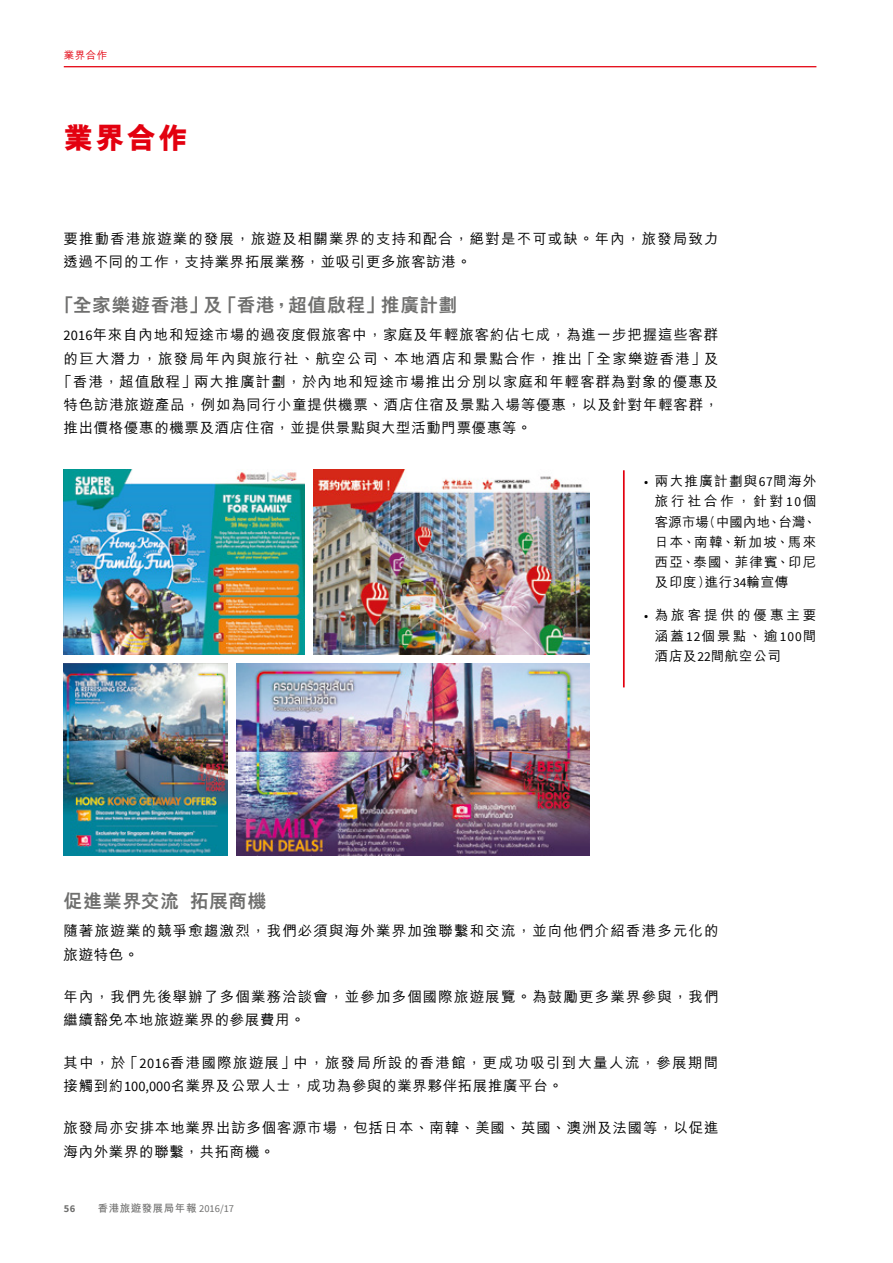
<style>
.page{position:relative;width:893px;height:1263px;background:#fff}
.page>*{position:absolute;margin:0;border:0;box-sizing:border-box;transform-origin:0 0}
.t1{font:800 30px "M Hei HK";color:#e3000f}
.t2{font:800 18.75px "M Hei HK";letter-spacing:.035em;color:#6f6f6e}
.t3{font:500 14.4px/23.2px "M Hei HK";letter-spacing:.06em;color:#000}
.t4{font:500 14.4px/23.2px "M Hei HK";letter-spacing:.085em;color:#000}
.t5{font:500 14.4px/23.2px "M Hei HK";letter-spacing:.095em;color:#000}
.t6{font:500 13.5px/20.2px "M Hei HK";letter-spacing:.1em;color:#000;text-align:justify}
.t7{font:700 10.5px "M Hei HK";letter-spacing:.05em;color:#6f6f6e}
.t8{font:500 10.5px "M Hei HK";color:#e3000f}
.t9{font:700 10.5px "Source Sans Pro";color:#6f6f6e}
.s1{font-family:"Source Sans Pro";font-weight:400}
</style>
<div class="page">
<hr style="left:623px;top:470px;width:2px;height:217px;background:#e3000f">
<img style="left:64px;top:469px;width:241px;height:186px">
<img style="left:236px;top:663px;width:354px;height:193px">
<img style="left:313px;top:469px;width:276px;height:186px">
<img style="left:64px;top:663px;width:164px;height:193px">
<hr style="left:64px;top:66px;width:752px;height:1px;background:#e3000f">
<p class="t8" style="left:64px;top:47px;width:45px">業界合作</p>
<h1 class="t1" style="left:64px;top:118px;width:126px">業界合作</h1>
<p class="t4" style="left:64px;top:226px;width:656px">要推動香港旅遊業的發展，旅遊及相關業界的支持和配合，絕對是不可或缺。年內，旅發局致力透過不同的工作，支持業界拓展業務，並吸引更多旅客訪港。</p>
<h2 class="t2" style="left:56px;top:296px;width:403px">「全家樂遊香港」及「香港，超值啟程」推廣計劃</h2>
<p class="t3" style="left:64px;top:322px;width:656px"><span class="s1">2016</span>年來自內地和短途市場的過夜度假旅客中，家庭及年輕旅客約佔七成，為進一步把握這些客群</p>
<p class="t5" style="left:64px;top:346px;width:656px">的巨大潛力，旅發局年內與旅行社、航空公司、本地酒店和景點合作，推出「全家樂遊香港」及</p>
<p class="t3" style="left:58px;top:369px;width:662px">「香港，超值啟程」兩大推廣計劃，於內地和短途市場推出分別以家庭和年輕客群為對象的優惠及</p>
<p class="t3" style="left:64px;top:392px;width:656px">特色訪港旅遊產品，例如為同行小童提供機票、酒店住宿及景點入場等優惠，以及針對年輕客群，</p>
<p class="t3" style="left:64px;top:415px;width:469px">推出價格優惠的機票及酒店住宿，並提供景點與大型活動門票優惠等。</p>
<p class="t6" style="left:655px;top:470px;width:163px;text-indent:-11px"><span class="s1">•</span> 兩大推廣計劃與<span class="s1">67</span>間海外旅行社合作，針對<span class="s1">10</span>個客源市場(中國內地、台灣、日本、南韓、新加坡、馬來西亞、泰國、菲律賓、印尼及印度）進行<span class="s1">34</span>輪宣傳</p>
<p class="t6" style="left:655px;top:604px;width:163px;text-indent:-11px"><span class="s1">•</span> 為旅客提供的優惠主要涵蓋<span class="s1">12</span>個景點、逾<span class="s1">100</span>間酒店及<span class="s1">22</span>間航空公司</p>
<h2 class="t2" style="left:64px;top:892px;width:204px">促進業界交流拓展商機</h2>
<p class="t4" style="left:64px;top:918px;width:656px">隨著旅遊業的競爭愈趨激烈，我們必須與海外業界加強聯繫和交流，並向他們介紹香港多元化的旅遊特色。</p>
<p class="t4" style="left:64px;top:984px;width:656px">年內，我們先後舉辦了多個業務洽談會，並參加多個國際旅遊展覽。為鼓勵更多業界參與，我們繼續豁免本地旅遊業界的參展費用。</p>
<p class="t5" style="left:64px;top:1050px;width:656px">其中，於「<span class="s1">2016</span>香港國際旅遊展」中，旅發局所設的香港館，更成功吸引到大量人流，參展期間接觸到約<span class="s1">100,000</span>名業界及公眾人士，成功為參與的業界夥伴拓展推廣平台。</p>
<p class="t3" style="left:64px;top:1115px;width:656px">旅發局亦安排本地業界出訪多個客源市場，包括日本、南韓、美國、英國、澳洲及法國等，以促進海內外業界的聯繫，共拓商機。</p>
<p class="t9" style="left:64px;top:1201px;width:13px">56</p>
<p class="t7" style="left:98px;top:1201px;width:138px">香港旅遊發展局年報 <span class="s1">2016/17</span></p>
</div>
